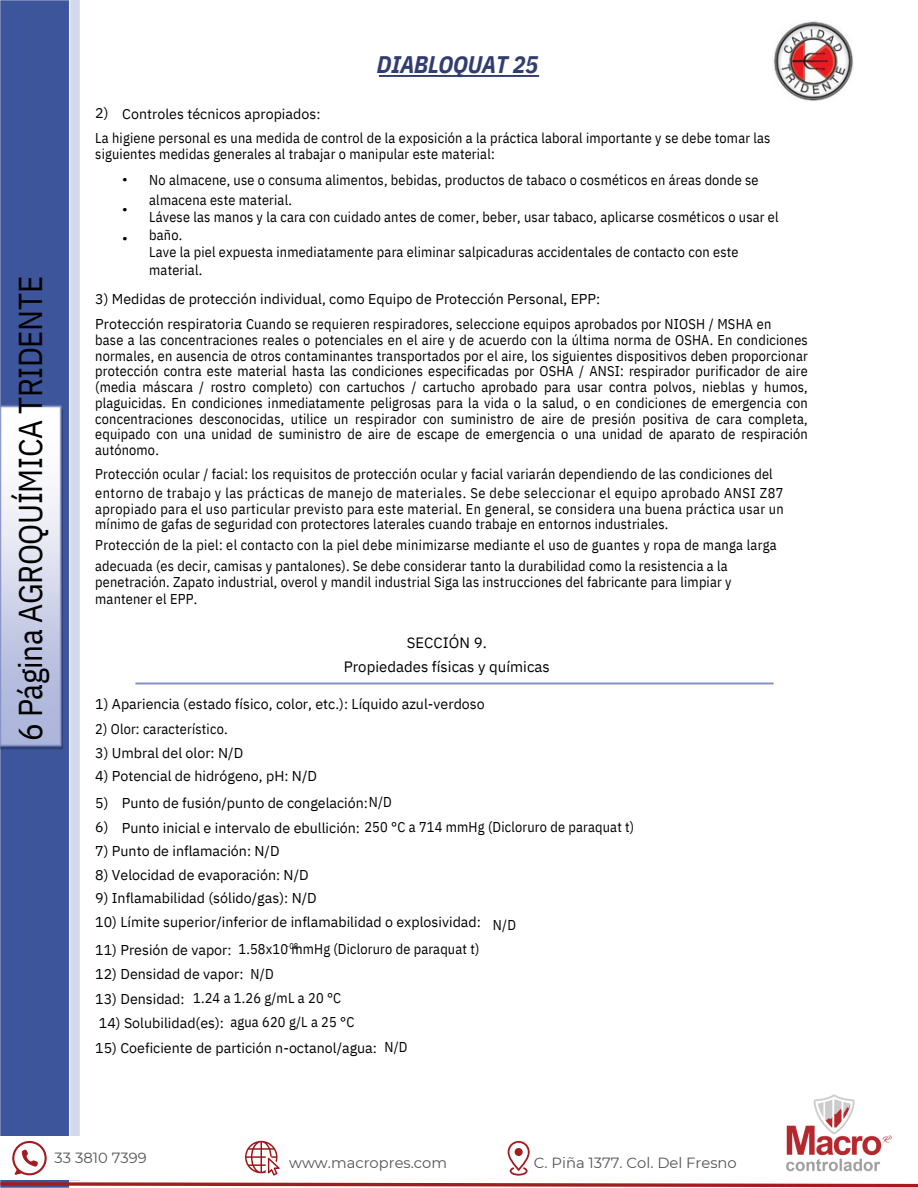
<style>
.page{position:relative;width:918px;height:1188px;background:#fff}
.page>*{position:absolute;margin:0;border:0;box-sizing:border-box;transform-origin:0 0}
.t1{font:33px "IBM Plex Sans Cond";letter-spacing:-.01em;color:#000}
.t2{font:italic 700 24px "IBM Plex Sans Cond";letter-spacing:-.01em;color:#313d70}
.t3{font:15px/24.8px "IBM Plex Sans";color:#000;text-align:center}
.t4{font:14.7px "Montserrat";color:#545454}
.t5{font:14.25px/15.8px "IBM Plex Sans Cond";letter-spacing:.015em;color:#000}
.t6{font:14.25px/23.7px "IBM Plex Sans";color:#000}
.t7{font:8.25px "IBM Plex Sans Cond";color:#000}
.s1{font-family:"IBM Plex Sans Cond"}
</style>
<div class="page">
<img style="left:773px;top:21px;width:80px;height:80px">
<img style="left:378px;top:75px;width:162px;height:2px">
<img style="left:0;top:0;width:78px;height:1136px">
<img style="left:0;top:397px;width:76px;height:357px">
<svg style="left:0;top:1141px;width:759px;height:47px"></svg>
<img style="left:759px;top:1094px;width:159px;height:94px">
<h4 class="t6" style="left:95px;top:101px;width:15px">2)</h4>
<h4 class="t6" style="left:122px;top:102px;width:200px">Controles técnicos apropiados:</h4>
<h2 class="t2" style="left:377px;top:49px;width:163px">DIABLOQUAT 25</h2>
<p class="t1" style="left:8px;top:741px;width:467px;rotate:-90deg">6 Página AGROQUÍMICA TRIDENTE</p>
<p class="t5" style="left:95px;top:130px;width:677px">La higiene personal es una medida de control de la exposición a la práctica laboral importante y se debe tomar las siguientes medidas generales al trabajar o manipular este material:</p>
<h3 class="t6" style="left:122px;top:167px;width:7px">•</h3>
<h4 class="t6" style="left:122px;top:195px;width:7px;line-height:28.2px">• •</h4>
<h4 class="t5" style="left:149px;top:169px;width:611px;line-height:20.2px">No almacene, use o consuma alimentos, bebidas, productos de tabaco o cosméticos en áreas donde se almacena este material.</h4>
<h4 class="t5" style="left:149px;top:208px;width:631px;line-height:17.7px">Lávese las manos y la cara con cuidado antes de comer, beber, usar tabaco, aplicarse cosméticos o usar el baño.<br>Lave la piel expuesta inmediatamente para eliminar salpicaduras accidentales de contacto con este material.</h4>
<h3 class="t6" style="left:95px;top:287px;width:507px">3) Medidas de protección individual, como Equipo de Protección Personal, EPP:</h3>
<h4 class="t6" style="left:95px;top:312px;width:148px">Protección respiratoria</h4>
<h4 class="t5" style="left:239px;top:315px;width:534px">: Cuando se requieren respiradores, seleccione equipos aprobados por NIOSH / MSHA en</h4>
<h4 class="t5" style="left:95px;top:332px;width:714px;text-align:justify">base a las concentraciones reales o potenciales en el aire y de acuerdo con la última norma de OSHA. En condiciones normales, en ausencia de otros contaminantes transportados por el aire, los siguientes dispositivos deben proporcionar protección contra este material hasta las condiciones especificadas por OSHA / ANSI: respirador purificador de aire (media máscara / rostro completo) con cartuchos / cartucho aprobado para usar contra polvos, nieblas y humos, plaguicidas. En condiciones inmediatamente peligrosas para la vida o la salud, o en condiciones de emergencia con concentraciones desconocidas, utilice un respirador con suministro de aire de presión positiva de cara completa, equipado con una unidad de suministro de aire de escape de emergencia o una unidad de aparato de respiración autónomo.</h4>
<h4 class="t5" style="left:95px;top:464px;width:690px;line-height:19.2px">Protección ocular / facial: los requisitos de protección ocular y facial variarán dependiendo de las condiciones del entorno de trabajo y las prácticas de manejo de materiales. Se debe seleccionar el equipo aprobado ANSI Z87</h4>
<h4 class="t5" style="left:95px;top:501px;width:690px">apropiado para el uso particular previsto para este material. En general, se considera una buena práctica usar un mínimo de gafas de seguridad con protectores laterales cuando trabaje en entornos industriales.</h4>
<h4 class="t5" style="left:95px;top:534px;width:683px;line-height:21.3px">Protección de la piel: el contacto con la piel debe minimizarse mediante el uso de guantes y ropa de manga larga adecuada (es decir, camisas y pantalones). Se debe considerar tanto la durabilidad como la resistencia a la</h4>
<h4 class="t5" style="left:95px;top:574px;width:638px">penetración. Zapato industrial, overol y mandil industrial Siga las instrucciones del fabricante para limpiar y</h4>
<h3 class="t5" style="left:95px;top:591px;width:104px">mantener el EPP.</h3>
<h4 class="t3" style="left:344px;top:630px;width:208px">SECCIÓN 9.<br>Propiedades físicas y químicas</h4>
<p class="t6" style="left:95px;top:692px;width:391px">1) Apariencia (estado físico, color, etc.): Líquido azul-verdoso</p>
<p class="t5" style="left:95px;top:721px;width:134px">2) Olor: característico.</p>
<p class="t6" style="left:95px;top:741px;width:149px">3) Umbral del olor: N/D</p>
<p class="t6" style="left:95px;top:764px;width:223px">4) Potencial de hidrógeno, pH: N/D</p>
<p class="t6" style="left:95px;top:791px;width:15px">5)<br>6)</p>
<h4 class="t6" style="left:122px;top:791px;width:272px">Punto de fusión/punto de congelación:<span class="s1">N/D</span></h4>
<h4 class="t6" style="left:122px;top:815px;width:514px">Punto inicial e intervalo de ebullición: <span class="s1">250 °C a 714 mmHg (Dicloruro de paraquat t)</span></h4>
<h4 class="t6" style="left:95px;top:839px;width:186px">7) Punto de inflamación: N/D</h4>
<h4 class="t6" style="left:95px;top:862px;width:215px">8) Velocidad de evaporación: N/D</h4>
<h4 class="t6" style="left:95px;top:886px;width:223px">9) Inflamabilidad (sólido/gas): N/D</h4>
<h4 class="t6" style="left:95px;top:910px;width:387px">10) Límite superior/inferior de inflamabilidad o explosividad:</h4>
<h4 class="t6" style="left:95px;top:938px;width:138px">11) Presión de vapor:</h4>
<h4 class="t6" style="left:95px;top:961px;width:150px">12) Densidad de vapor:</h4>
<h4 class="t5" style="left:493px;top:916px;width:25px">N/D</h4>
<h4 class="t7" style="left:286px;top:940px;width:14px">-08</h4>
<h4 class="t5" style="left:239px;top:941px;width:242px">1.58x10 mmHg (Dicloruro de paraquat t)</h4>
<h4 class="t5" style="left:251px;top:965px;width:25px">N/D</h4>
<h4 class="t5" style="left:193px;top:990px;width:150px">1.24 a 1.26 g/mL a 20 °C</h4>
<p class="t5" style="left:384px;top:1039px;width:25px">N/D</p>
<p class="t6" style="left:95px;top:987px;width:91px">13) Densidad:</p>
<p class="t6" style="left:99px;top:1011px;width:257px">14) Solubilidad(es): <span class="s1">agua 620 g/L a 25 °C</span></p>
<h4 class="t6" style="left:95px;top:1035px;width:283px">15) Coeficiente de partición n-octanol/agua:</h4>
<p class="t4" style="left:55px;top:1149px;width:94px">33 3810 7399</p>
<p class="t4" style="left:289px;top:1153px;width:160px">www.macropres.com</p>
<h4 class="t4" style="left:534px;top:1153px;width:204px">C. Piña 1377. Col. Del Fresno</h4>
</div>
